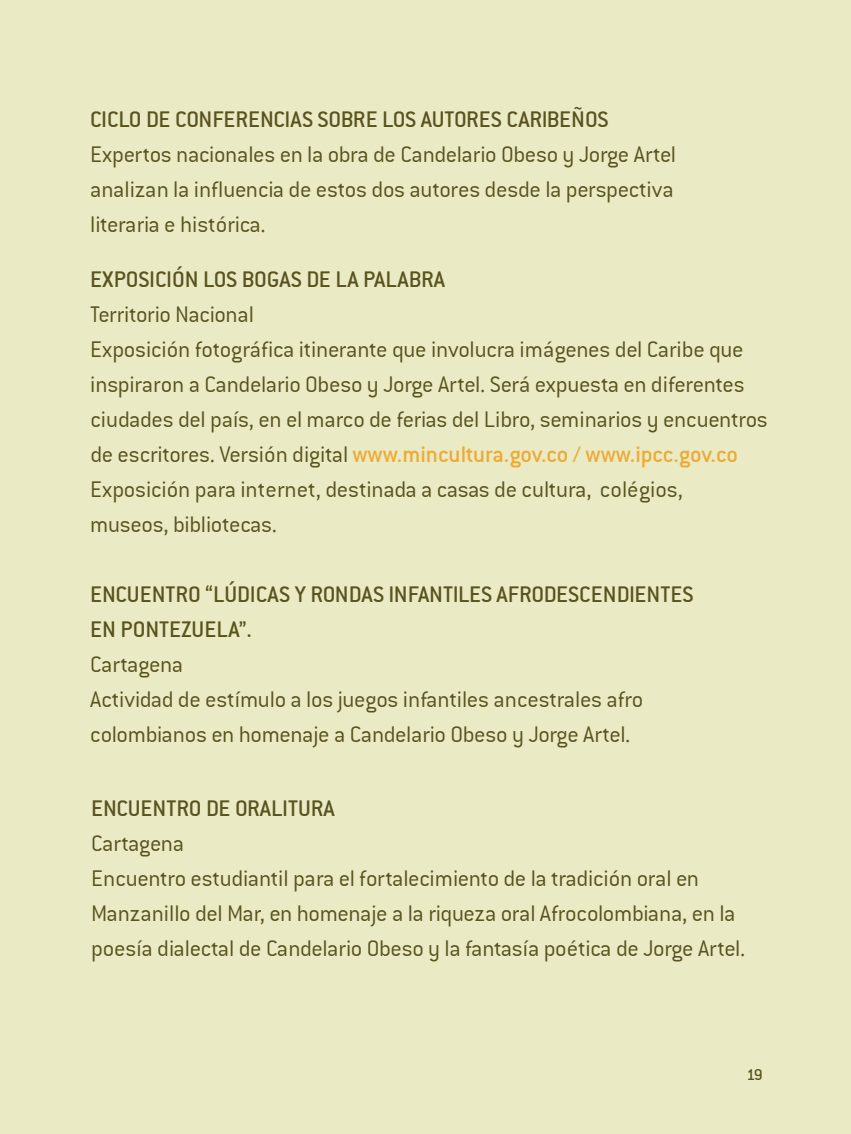
<style>
.page{position:relative;width:851px;height:1134px;background:#fff}
.page>*{position:absolute;margin:0;border:0;box-sizing:border-box;transform-origin:0 0}
.t1{font:300 25px/35px "Conduit ITC";letter-spacing:-.015em;color:#58531f}
.t2{font:500 25px/35px "Conduit ITC";color:#58531f}
.t3{font:500 17.5px "Conduit ITC";color:#58531f}
.s1{font-weight:500;color:#eeaa34}
</style>
<div class="page">
<div style="left:0;top:0;width:850px;height:1134px;background:#eaeac5"></div>
<hr style="left:850px;top:0;width:1px;height:1134px;background:#eeaa34">
<p class="t2" style="left:90px;top:101px;width:520px">CICLO DE CONFERENCIAS SOBRE LOS AUTORES CARIBEÑOS</p>
<p class="t1" style="left:90px;top:136px;width:587px;text-align:justify">Expertos nacionales en la obra de Candelario Obeso y Jorge Artel analizan la influencia de estos dos autores desde la perspectiva literaria e histórica.</p>
<p class="t2" style="left:90px;top:261px;width:356px">EXPOSICIÓN LOS BOGAS DE LA PALABRA</p>
<p class="t1" style="left:90px;top:297px;width:679px">Territorio Nacional<br>Exposición fotográfica itinerante que involucra imágenes del Caribe que inspiraron a Candelario Obeso y Jorge Artel. Será expuesta en diferentes ciudades del país, en el marco de ferias del Libro, seminarios y encuentros de escritores. Versión digital <span class="s1">www.mincultura.gov.co / www.ipcc.gov.co </span>Exposición para internet, destinada a casas de cultura, colégios,<br>museos, bibliotecas.</p>
<p class="t2" style="left:90px;top:576px;width:604px">ENCUENTRO “LÚDICAS Y RONDAS INFANTILES AFRODESCENDIENTES<br>EN PONTEZUELA”.</p>
<p class="t1" style="left:90px;top:647px;width:554px">Cartagena<br>Actividad de estímulo a los juegos infantiles ancestrales afro colombianos en homenaje a Candelario Obeso y Jorge Artel.</p>
<p class="t2" style="left:91px;top:790px;width:245px">ENCUENTRO DE ORALITURA</p>
<p class="t1" style="left:91px;top:826px;width:655px">Cartagena<br>Encuentro estudiantil para el fortalecimiento de la tradición oral en Manzanillo del Mar, en homenaje a la riqueza oral Afrocolombiana, en la poesía dialectal de Candelario Obeso y la fantasía poética de Jorge Artel.</p>
<p class="t3" style="left:746px;top:1065px;width:18px">19</p>
</div>
